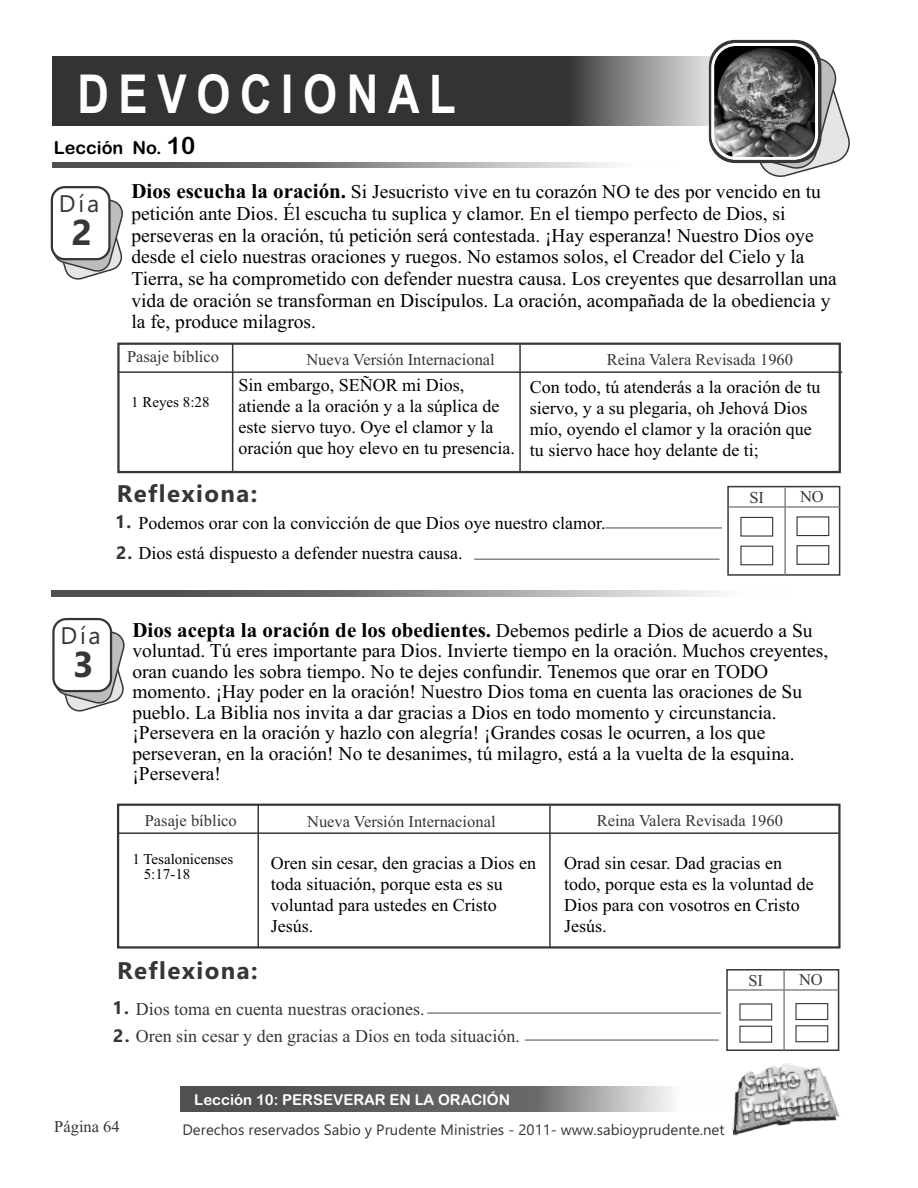
<style>
.page{position:relative;width:918px;height:1188px;background:#fff}
.page>*{position:absolute;margin:0;border:0;box-sizing:border-box;transform-origin:0 0}
.t1{font:700 53.7px "Arial";letter-spacing:.22em;color:#fff;scale:.81 1}
.t2{font:700 36px "Ebrima";color:#363636}
.t3{font:700 24px "Ebrima";letter-spacing:.06em;color:#363636}
.t4{font:24px "Ebrima";letter-spacing:.115em;color:#363636}
.t5{font:700 21px "Times New Roman";color:#000}
.t6{font:19.5px/21.6px "Times New Roman";color:#000}
.t7{font:18px/21px "Times New Roman";color:#000}
.t8{font:18px "Times New Roman";color:#363636}
.t9{font:18px "Arial Rounded MT Bold";color:#000}
.t10{font:16.5px "Times New Roman";color:#363636}
.t11{font:15px "Ebrima";color:#363636}
.t12{font:15px/15.1px "Times New Roman";color:#000}
.t13{font:15px "Arial Rounded MT Bold";color:#fff}
.s1{font-size:24px}
.s2{font-weight:700;font-size:21px}
.s3{font-family:"Ebrima";font-weight:700;color:#363636}
.s4{font-weight:400;font-size:19.5px}
.s5{font-family:"Ebrima";font-weight:700}
</style>
<div class="page">
<div style="left:117px;top:804px;width:724px;height:145px;border:2px solid #363636"></div>
<hr style="left:118px;top:832px;width:721px;height:2px;background:#363636">
<hr style="left:257px;top:804px;width:2px;height:143px;background:#363636">
<hr style="left:549px;top:806px;width:2px;height:141px;background:#363636">
<svg style="left:53px;top:57px;width:657px;height:68px;background:#464646"></svg>
<div style="left:117px;top:343px;width:724px;height:130px;border:2px solid #363636"></div>
<svg style="left:50px;top:192px;width:73px;height:88px"></svg>
<div style="left:51px;top:186px;width:60px;height:74px;background:#fff;border:2px solid #363636;border-radius:13px"></div>
<hr style="left:118px;top:371px;width:724px;height:2px;background:#363636">
<hr style="left:232px;top:343px;width:1px;height:129px;background:#363636">
<hr style="left:519px;top:345px;width:2px;height:127px;background:#363636">
<svg style="left:53px;top:162px;width:561px;height:6px;background:#8a8a8a"></svg>
<svg style="left:57px;top:624px;width:68px;height:88px"></svg>
<div style="left:52px;top:618px;width:60px;height:74px;background:#fff;border:2px solid #363636;border-radius:13px"></div>
<svg style="left:728px;top:53px;width:122px;height:124px"></svg>
<svg style="left:709px;top:40px;width:112px;height:123px"></svg>
<img style="left:713px;top:45px;width:104px;height:113px;border-radius:23px">
<div style="left:711px;top:43px;width:107px;height:117px;border:3px solid #fff;border-radius:23px"></div>
<svg style="left:52px;top:591px;width:664px;height:5px;background:#8a8a8a"></svg>
<hr style="left:605px;top:527px;width:117px;height:2px;background:#868686">
<hr style="left:474px;top:558px;width:246px;height:2px;background:#868686">
<svg style="left:796px;top:516px;width:34px;height:21px"></svg>
<svg style="left:796px;top:545px;width:34px;height:20px"></svg>
<div style="left:727px;top:486px;width:113px;height:90px;border:2px solid #363636"></div>
<svg style="left:740px;top:516px;width:34px;height:21px"></svg>
<svg style="left:740px;top:545px;width:34px;height:21px"></svg>
<hr style="left:729px;top:506px;width:111px;height:2px;background:#868686">
<hr style="left:784px;top:488px;width:2px;height:87px;background:#868686">
<hr style="left:427px;top:1012px;width:294px;height:2px;background:#868686">
<hr style="left:525px;top:1039px;width:194px;height:2px;background:#868686">
<svg style="left:795px;top:1003px;width:34px;height:40px"></svg>
<div style="left:726px;top:969px;width:113px;height:82px;border:2px solid #363636"></div>
<svg style="left:739px;top:1003px;width:34px;height:40px"></svg>
<hr style="left:728px;top:989px;width:111px;height:2px;background:#868686">
<hr style="left:783px;top:970px;width:2px;height:80px;background:#868686">
<svg style="left:181px;top:1087px;width:491px;height:24px;background:#727272"></svg>
<img style="left:732px;top:1063px;width:108px;height:70px">
<h1 class="t1" style="left:77px;top:74px;width:469px">DEVOCIONAL</h1>
<p class="t9" style="left:54px;top:141px;width:143px">Lección No. <span class="s1">10</span></p>
<p class="t4" style="left:59px;top:195px;width:42px">Día</p>
<h2 class="t2" style="left:71px;top:218px;width:22px">2</h2>
<p class="t6" style="left:131px;top:183px;width:707px"><span class="s2">Dios escucha la oración.</span> Si Jesucristo vive en tu corazón NO te des por vencido en tu petición ante Dios. Él escucha tu suplica y clamor. En el tiempo perfecto de Dios, si perseveras en la oración, tú petición será contestada. ¡Hay esperanza! Nuestro Dios oye desde el cielo nuestras oraciones y ruegos. No estamos solos, el Creador del Cielo y la Tierra, se ha comprometido con defender nuestra causa. Los creyentes que desarrollan una vida de oración se transforman en Discípulos. La oración, acompañada de la obediencia y la fe, produce milagros.</p>
<p class="t10" style="left:127px;top:351px;width:94px">Pasaje bíblico</p>
<p class="t10" style="left:306px;top:353px;width:190px">Nueva Versión Internacional</p>
<p class="t10" style="left:607px;top:354px;width:188px">Reina Valera Revisada 1960</p>
<p class="t12" style="left:131px;top:396px;width:80px">1 Reyes 8:28</p>
<p class="t7" style="left:239px;top:376px;width:278px">Sin embargo, SEÑOR mi Dios, atiende a la oración y a la súplica de este siervo tuyo. Oye el clamor y la oración que hoy elevo en tu presencia.</p>
<p class="t7" style="left:530px;top:378px;width:292px">Con todo, tú atenderás a la oración de tu siervo, y a su plegaria, oh Jehová Dios mío, oyendo el clamor y la oración que tu siervo hace hoy delante de ti;</p>
<p class="t3" style="left:117px;top:484px;width:142px">Reflexiona:</p>
<p class="t10" style="left:749px;top:491px;width:16px">SI</p>
<p class="t10" style="left:800px;top:490px;width:25px">NO</p>
<p class="t7" style="left:115px;top:514px;width:492px"><span class="s3">1.</span> Podemos orar con la convicción de que Dios oye nuestro clamor.</p>
<p class="t7" style="left:116px;top:544px;width:348px"><span class="s3">2.</span> Dios está dispuesto a defender nuestra causa.</p>
<p class="t4" style="left:61px;top:627px;width:42px">Día</p>
<h2 class="t2" style="left:73px;top:650px;width:22px">3</h2>
<p class="t5" style="left:132px;top:623px;width:682px">Dios acepta la oración de los obedientes. <span class="s4">Debemos pedirle a Dios de acuerdo a Su</span></p>
<p class="t6" style="left:132px;top:643px;width:698px;line-height:20.4px">voluntad. Tú eres importante para Dios. Invierte tiempo en la oración. Muchos creyentes, oran cuando les sobra tiempo. No te dejes confundir. Tenemos que orar en TODO momento. ¡Hay poder en la oración! Nuestro Dios toma en cuenta las oraciones de Su pueblo. La Biblia nos invita a dar gracias a Dios en todo momento y circunstancia. ¡Persevera en la oración y hazlo con alegría! ¡Grandes cosas le ocurren, a los que perseveran, en la oración! No te desanimes, tú milagro, está a la vuelta de la esquina. ¡Persevera!</p>
<p class="t10" style="left:145px;top:815px;width:94px">Pasaje bíblico</p>
<p class="t10" style="left:307px;top:815px;width:190px">Nueva Versión Internacional</p>
<p class="t10" style="left:597px;top:815px;width:188px">Reina Valera Revisada 1960</p>
<p class="t7" style="left:564px;top:855px;width:251px">Orad sin cesar. Dad gracias en todo, porque esta es la voluntad de<br>Dios para con vosotros en Cristo<br>Jesús.</p>
<p class="t12" style="left:144px;top:853px;width:91px;text-indent:-11px">1 Tesalonicenses<br>5:17-18</p>
<p class="t7" style="left:271px;top:854px;width:267px">Oren sin cesar, den gracias a Dios en toda situación, porque esta es su voluntad para ustedes en Cristo<br>Jesús.</p>
<p class="t3" style="left:117px;top:961px;width:142px">Reflexiona:</p>
<p class="t8" style="left:113px;top:1002px;width:314px"><span class="s5">1.</span> Dios toma en cuenta nuestras oraciones.</p>
<p class="t8" style="left:113px;top:1029px;width:408px"><span class="s5">2.</span> Oren sin cesar y den gracias a Dios en toda situación.</p>
<p class="t10" style="left:748px;top:974px;width:16px">SI</p>
<p class="t10" style="left:799px;top:973px;width:25px">NO</p>
<p class="t13" style="left:194px;top:1094px;width:317px">Lección 10: PERSEVERAR EN LA ORACIÓN</p>
<p class="t10" style="left:54px;top:1120px;width:67px">Página 64</p>
<p class="t11" style="left:182px;top:1124px;width:544px">Derechos reservados Sabio y Prudente Ministries - 2011- www.sabioyprudente.net</p>
</div>
